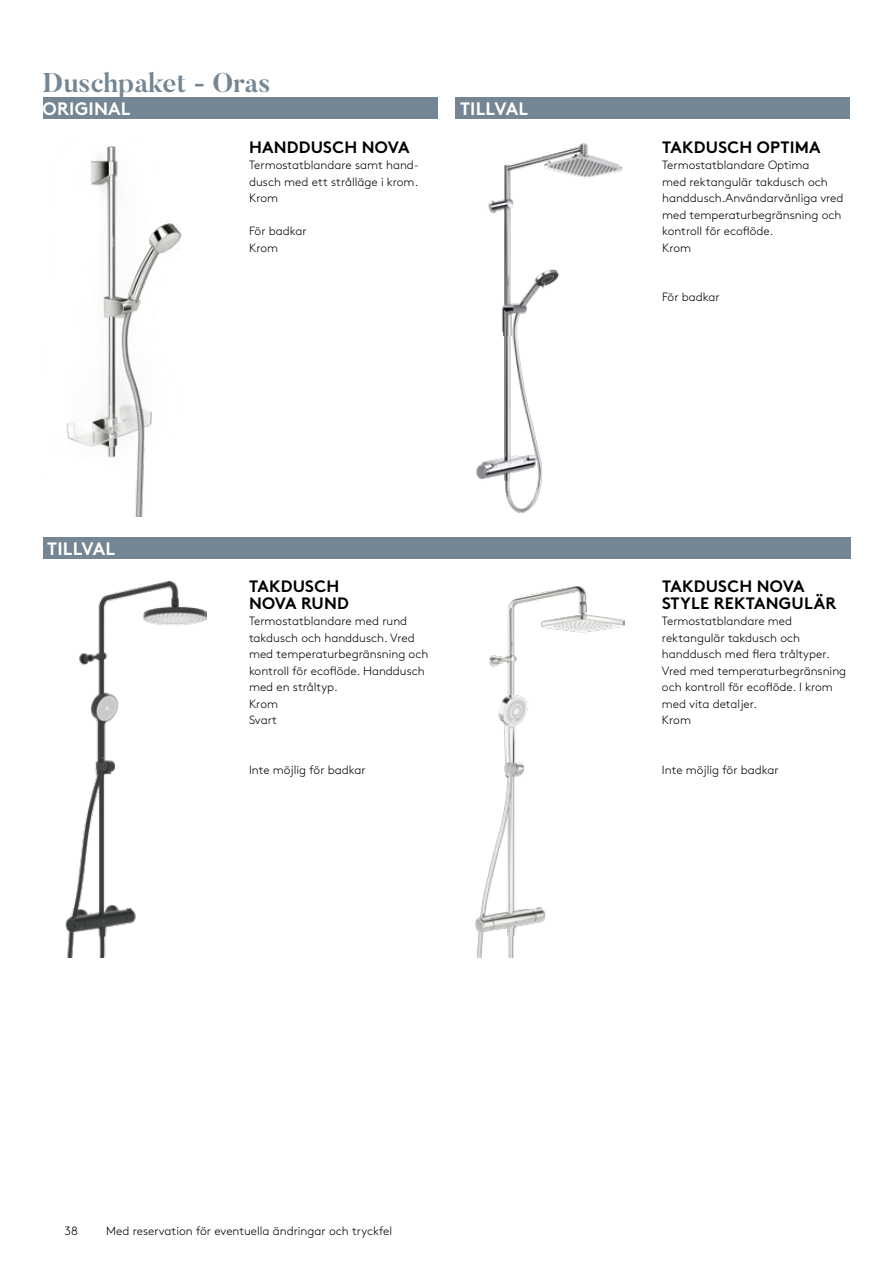
<style>
.page{position:relative;width:893px;height:1263px;background:#fff}
.page>*{position:absolute;margin:0;border:0;box-sizing:border-box;transform-origin:0 0}
.t1{font:700 27px "Butler";color:#748693}
.t2{font:700 18px "Brown Std";letter-spacing:.01em;color:#fff}
.t3{font:700 16.5px/16.5px "Brown Std";letter-spacing:.01em;color:#000}
.t4{font:300 12px/16.5px "Brown Std";color:#000}
</style>
<div class="page">
<div style="left:43px;top:98px;width:394px;height:21px;background:#748693"></div>
<div style="left:455px;top:98px;width:395px;height:21px;background:#748693"></div>
<img style="left:67px;top:146px;width:115px;height:370px">
<div style="left:43px;top:537px;width:807px;height:22px;background:#748693"></div>
<img style="left:475px;top:586px;width:149px;height:371px">
<img style="left:65px;top:581px;width:142px;height:376px">
<img style="left:476px;top:143px;width:147px;height:370px">
<h1 class="t1" style="left:43px;top:66px;width:229px">Duschpaket - Oras</h1>
<h2 class="t2" style="left:43px;top:98px;width:89px">ORIGINAL</h2>
<h3 class="t3" style="left:249px;top:139px;width:162px">HANDDUSCH NOVA</h3>
<p class="t4" style="left:249px;top:157px;width:171px;text-align:justify">Termostatblandare samt hand&shy;dusch med ett strålläge i krom.<br>Krom</p>
<p class="t4" style="left:249px;top:223px;width:59px">För badkar<br>Krom</p>
<h2 class="t2" style="left:460px;top:98px;width:70px">TILLVAL</h2>
<h2 class="t2" style="left:47px;top:538px;width:70px">TILLVAL</h2>
<h3 class="t3" style="left:249px;top:578px;width:101px">TAKDUSCH<br>NOVA RUND</h3>
<p class="t4" style="left:249px;top:613px;width:181px">Termostatblandare med rund takdusch och handdusch. Vred med temperaturbegränsning och kontroll för ecoflöde. Handdusch med en stråltyp.<br>Krom<br>Svart</p>
<p class="t4" style="left:249px;top:762px;width:118px">Inte möjlig för badkar</p>
<h3 class="t3" style="left:662px;top:139px;width:160px">TAKDUSCH OPTIMA</h3>
<p class="t4" style="left:662px;top:157px;width:183px">Termostatblandare Optima<br>med rektangulär takdusch och handdusch.Användarvänliga vred med temperaturbegränsning och kontroll för ecoflöde.<br>Krom</p>
<p class="t4" style="left:662px;top:289px;width:59px">För badkar</p>
<h3 class="t3" style="left:662px;top:578px;width:176px">TAKDUSCH NOVA<br>STYLE REKTANGULÄR</h3>
<p class="t4" style="left:662px;top:613px;width:186px">Termostatblandare med rektangulär takdusch och handdusch med flera tråltyper.<br>Vred med temperaturbegränsning och kontroll för ecoflöde. I krom med vita detaljer.<br>Krom</p>
<p class="t4" style="left:662px;top:762px;width:118px">Inte möjlig för badkar</p>
<p class="t4" style="left:65px;top:1223px;width:15px">38</p>
<p class="t4" style="left:106px;top:1223px;width:287px">Med reservation för eventuella ändringar och tryckfel</p>
</div>
